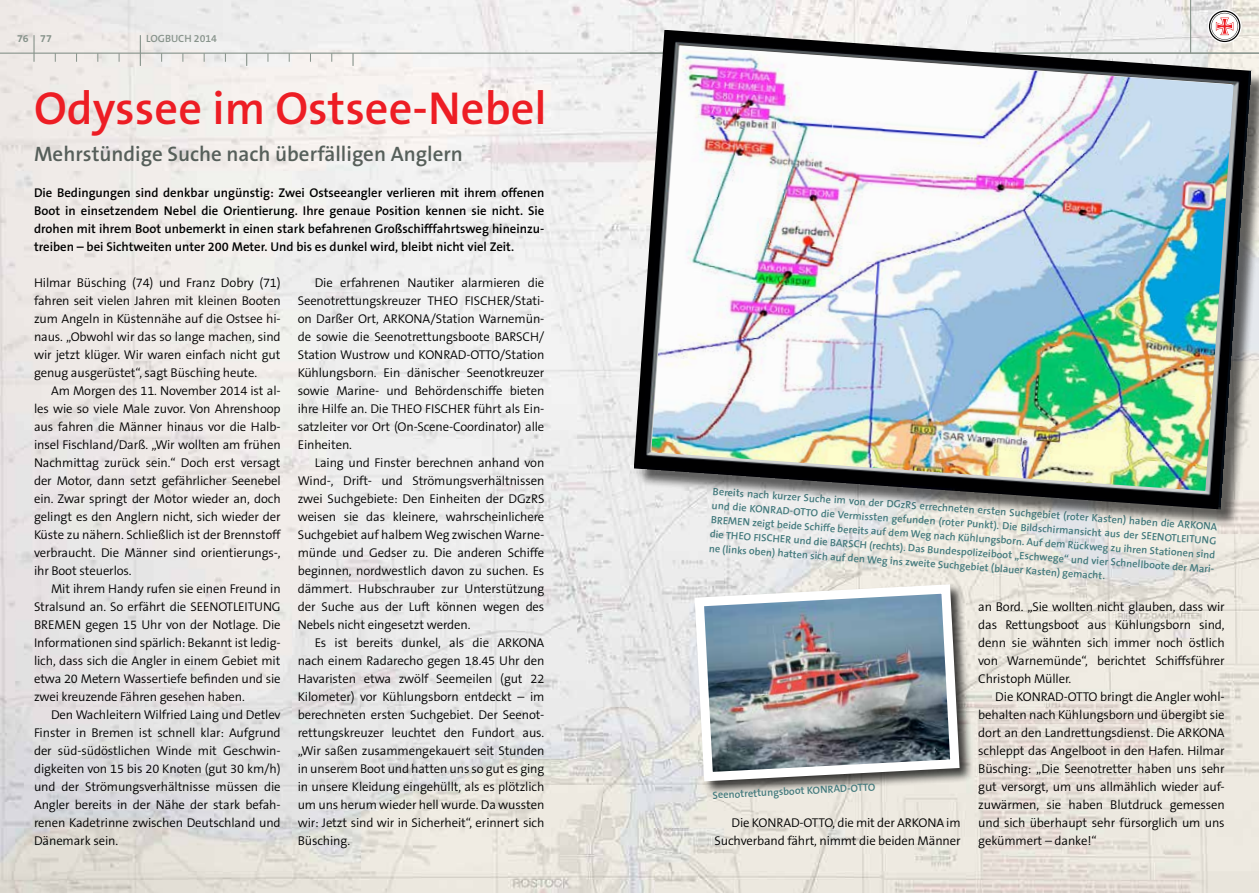
<style>
.page{position:relative;width:1259px;height:893px;background:#fff}
.page>*{position:absolute;margin:0;border:0;box-sizing:border-box;transform-origin:0 0}
.t1{font:600 46.5px "The Sans B6";color:#ed1d24}
.t2{font:600 21px "The Sans B6";color:#565f5a}
.t3{font:300 12.75px/18px "The Sans B4";letter-spacing:-.01em;color:#000;text-align:justify}
.t4{font:600 12.75px/18px "The Sans B6";color:#000;text-align:justify}
.t5{font:600 10.5px/14.2px "The Sans B6";color:#437a7d}
.t6{font:600 10.5px "The Sans B6";color:#87938b}
.t7{font:700 10.5px "The Sans B7";color:#87938b}
</style>
<div class="page">
<img style="left:0;top:0;width:1259px;height:893px">
<hr style="left:0;top:53px;width:629px;height:1px;background:#87938b">
<hr style="left:140px;top:35px;width:1px;height:31px;background:#87938b">
<svg style="left:246px;top:54px;width:1px;height:12px"></svg>
<svg style="left:352px;top:53px;width:1px;height:13px"></svg>
<hr style="left:33px;top:35px;width:2px;height:27px;background:#87938b">
<hr style="left:1190px;top:0;width:1px;height:53px;background:#87938b">
<svg style="left:1207px;top:9px;width:34px;height:34px"></svg>
<svg style="left:1209px;top:11px;width:31px;height:19px"></svg>
<hr style="left:629px;top:53px;width:630px;height:1px;background:#87938b">
<div style="left:693px;top:583px;width:280px;height:213px;background:#000;opacity:.75"></div>
<img style="left:690px;top:580px;width:274px;height:206px">
<div style="left:636px;top:33px;width:623px;height:495px;background:#000;opacity:.6"></div>
<img style="left:634px;top:30px;width:617px;height:479px">
<img style="left:651px;top:46px;width:582px;height:445px">
<p class="t7" style="left:17px;top:33px;width:13px">76</p>
<p class="t6" style="left:146px;top:33px;width:72px">LOGBUCH 2014</p>
<p class="t7" style="left:40px;top:33px;width:13px">77</p>
<h1 class="t1" style="left:34px;top:84px;width:514px">Odyssee im Ostsee-Nebel</h1>
<h2 class="t2" style="left:34px;top:143px;width:430px">Mehrstündige Suche nach überfälligen Anglern</h2>
<p class="t4" style="left:34px;top:184px;width:512px">Die Bedingungen sind denkbar ungünstig: Zwei Ostseeangler verlieren mit ihrem offenen Boot in einsetzendem Nebel die Orientierung. Ihre genaue Position kennen sie nicht. Sie drohen mit ihrem Boot unbemerkt in einen stark befahrenen Großschifffahrtsweg hineinzu&shy;treiben – bei Sichtweiten unter 200 Meter. Und bis es dunkel wird, bleibt nicht viel Zeit.</p>
<p class="t3" style="left:34px;top:274px;width:248px">Hilmar Büsching (74) und Franz Dobry (71) fahren seit vielen Jahren mit kleinen Booten zum Angeln in Küstennähe auf die Ostsee hi&shy;naus. „Obwohl wir das so lange machen, sind wir jetzt klüger. Wir waren einfach nicht gut genug ausgerüstet“, sagt Büsching heute.</p>
<p class="t3" style="left:34px;top:382px;width:248px;text-indent:17px">Am Morgen des 11. November 2014 ist al&shy;les wie so viele Male zuvor. Von Ahrenshoop aus fahren die Männer hinaus vor die Halb&shy;insel Fischland/Darß. „Wir wollten am frühen Nachmittag zurück sein.“ Doch erst versagt der Motor, dann setzt gefährlicher Seenebel ein. Zwar springt der Motor wieder an, doch gelingt es den Anglern nicht, sich wieder der Küste zu nähern. Schließlich ist der Brennstoff verbraucht. Die Männer sind orientierungs-, ihr Boot steuerlos.</p>
<p class="t3" style="left:34px;top:580px;width:248px;text-indent:17px">Mit ihrem Handy rufen sie einen Freund in Stralsund an. So erfährt die SEENOTLEITUNG BREMEN gegen 15 Uhr von der Notlage. Die Informationen sind spärlich: Bekannt ist ledig&shy;lich, dass sich die Angler in einem Gebiet mit etwa 20 Metern Wassertiefe befinden und sie zwei kreuzende Fähren gesehen haben.</p>
<p class="t3" style="left:34px;top:706px;width:248px;text-indent:17px">Den Wachleitern Wilfried Laing und Detlev Finster in Bremen ist schnell klar: Aufgrund der süd-südöstlichen Winde mit Geschwin&shy;digkeiten von 15 bis 20 Knoten (gut 30 km/h) und der Strömungsverhältnisse müssen die Angler bereits in der Nähe der stark befah&shy;renen Kadetrinne zwischen Deutschland und Dänemark sein.</p>
<p class="t3" style="left:298px;top:274px;width:248px;text-indent:17px">Die erfahrenen Nautiker alarmieren die Seenotrettungskreuzer THEO FISCHER/Stati&shy;on Darßer Ort, ARKONA/Station Warnemün&shy;de sowie die Seenotrettungsboote BARSCH/ Station Wustrow und KONRAD-OTTO/Station Kühlungsborn. Ein dänischer Seenotkreuzer sowie Marine- und Behördenschiffe bieten ihre Hilfe an. Die THEO FISCHER führt als Ein&shy;satzleiter vor Ort (On-Scene-Coordinator) alle Einheiten.</p>
<p class="t3" style="left:298px;top:454px;width:248px;text-indent:17px">Laing und Finster berechnen anhand von Wind-, Drift- und Strömungsverhältnissen zwei Suchgebiete: Den Einheiten der DGzRS weisen sie das kleinere, wahrscheinlichere Suchgebiet auf halbem Weg zwischen Warne&shy;münde und Gedser zu. Die anderen Schiffe beginnen, nordwestlich davon zu suchen. Es dämmert. Hubschrauber zur Unterstützung der Suche aus der Luft können wegen des Nebels nicht eingesetzt werden.</p>
<p class="t3" style="left:298px;top:634px;width:248px;text-indent:17px">Es ist bereits dunkel, als die ARKONA nach einem Radarecho gegen 18.45 Uhr den Havaristen etwa zwölf Seemeilen (gut 22<br>Kilometer) vor Kühlungsborn entdeckt – im berechneten ersten Suchgebiet. Der Seenot&shy;rettungskreuzer leuchtet den Fundort aus. „Wir saßen zusammengekauert seit Stunden in unserem Boot und hatten uns so gut es ging in unsere Kleidung eingehüllt, als es plötzlich um uns herum wieder hell wurde. Da wussten wir: Jetzt sind wir in Sicherheit“, erinnert sich Büsching.</p>
<p class="t5" style="left:713px;top:484px;width:509px;rotate:4deg">Bereits nach kurzer Suche im von der DGzRS errechneten ersten Suchgebiet (roter Kasten) haben die ARKONA und die KONRAD-OTTO die Vermissten gefunden (roter Punkt). Die Bildschirmansicht aus der SEENOTLEITUNG BREMEN zeigt beide Schiffe bereits auf dem Weg nach Kühlungsborn. Auf dem Rückweg zu ihren Stationen sind die THEO FISCHER und die BARSCH (rechts). Das Bundespolizeiboot „Eschwege“ und vier Schnellboote der Mari&shy;ne (links oben) hatten sich auf den Weg ins zweite Suchgebiet (blauer Kasten) gemacht.</p>
<p class="t5" style="left:712px;top:788px;width:164px;rotate:-3deg">Seenotrettungsboot KONRAD-OTTO</p>
<p class="t3" style="left:714px;top:815px;width:248px;text-align:right">Die KONRAD-OTTO, die mit der ARKONA im<br>Suchverband fährt, nimmt die beiden Männer</p>
<p class="t3" style="left:978px;top:599px;width:248px">an Bord. „Sie wollten nicht glauben, dass wir das Rettungsboot aus Kühlungsborn sind, denn sie wähnten sich immer noch östlich von Warnemünde“, berichtet Schiffsführer Christoph Müller.</p>
<p class="t3" style="left:978px;top:689px;width:248px;text-indent:17px">Die KONRAD-OTTO bringt die Angler wohl&shy;behalten nach Kühlungsborn und übergibt sie dort an den Landrettungsdienst. Die ARKONA schleppt das Angelboot in den Hafen. Hilmar Büsching: „Die Seenotretter haben uns sehr gut versorgt, um uns allmählich wieder auf&shy;zuwärmen, sie haben Blutdruck gemessen und sich überhaupt sehr fürsorglich um uns gekümmert – danke!“</p>
</div>
